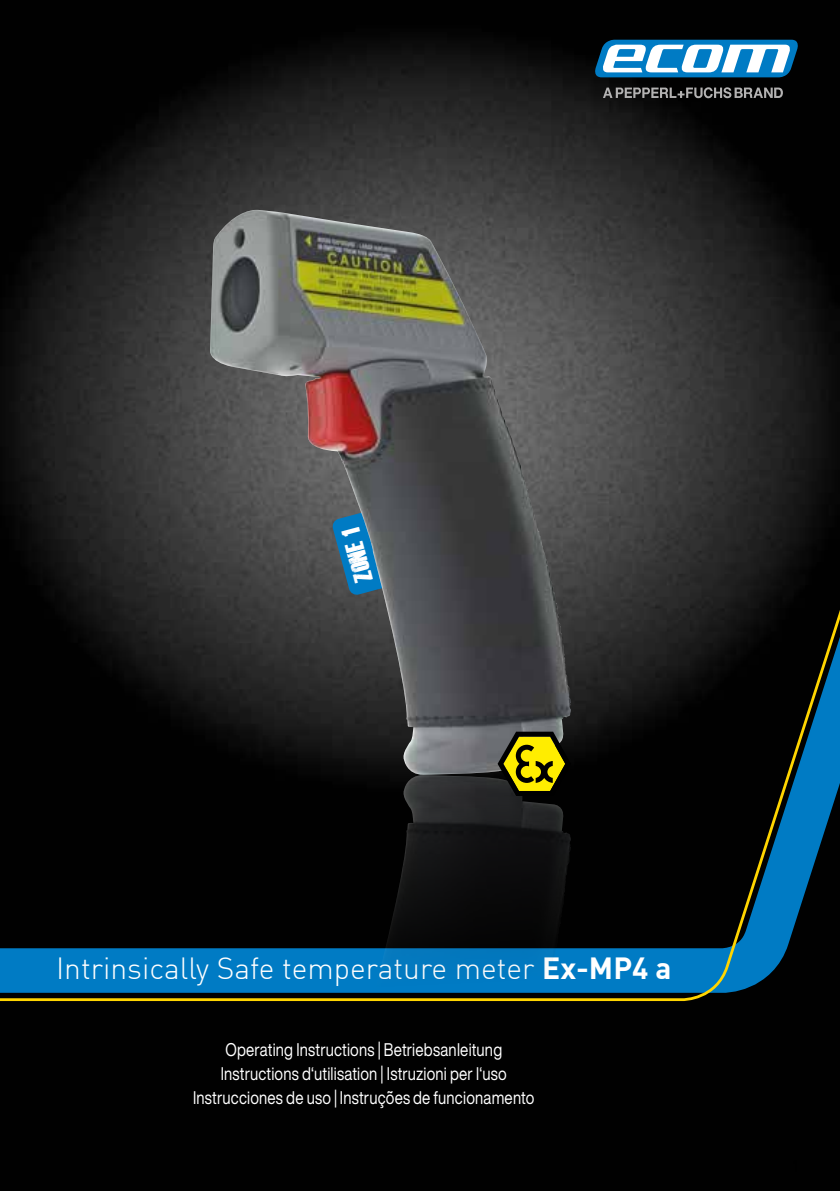
<style>
.page{position:relative;width:840px;height:1191px;background:#fff}
.page>*{position:absolute;margin:0;border:0;box-sizing:border-box;transform-origin:0 0}
.t1{font:300 30px "DIN Offc";color:#fff}
.t2{font:18px/24px "Helvetica Now Display";letter-spacing:.015em;color:#fff;text-align:center;scale:.84 1}
.t3{font:18px "Dead Kansas";color:#fff}
.s1{font-weight:700}
</style>
<div class="page">
<img style="left:0;top:0;width:839px;height:1191px">
<svg style="left:0;top:576px;width:839px;height:425px;background:#081b23"></svg>
<img style="left:210px;top:210px;width:360px;height:565px">
<img style="left:375px;top:775px;width:195px;height:214px">
<svg style="left:497px;top:731px;width:73px;height:65px;background:#77700e"></svg>
<svg style="left:592px;top:40px;width:207px;height:37px"></svg>
<svg style="left:602px;top:87px;width:180px;height:11px;background:#535252"></svg>
<p class="t3" style="left:355px;top:584px;width:57px;rotate:-105deg">Zone 1</p>
<h1 class="t1" style="left:56px;top:950px;width:616px">Intrinsically Safe temperature meter <span class="s1">Ex-MP4 a</span></h1>
<p class="t2" style="left:193px;top:1037px;width:408px">Operating Instructions | Betriebsanleitung<br>Instructions d‘utilisation | Istruzioni per l‘uso<br>Instrucciones de uso | Instruções de funcionamento</p>
</div>
